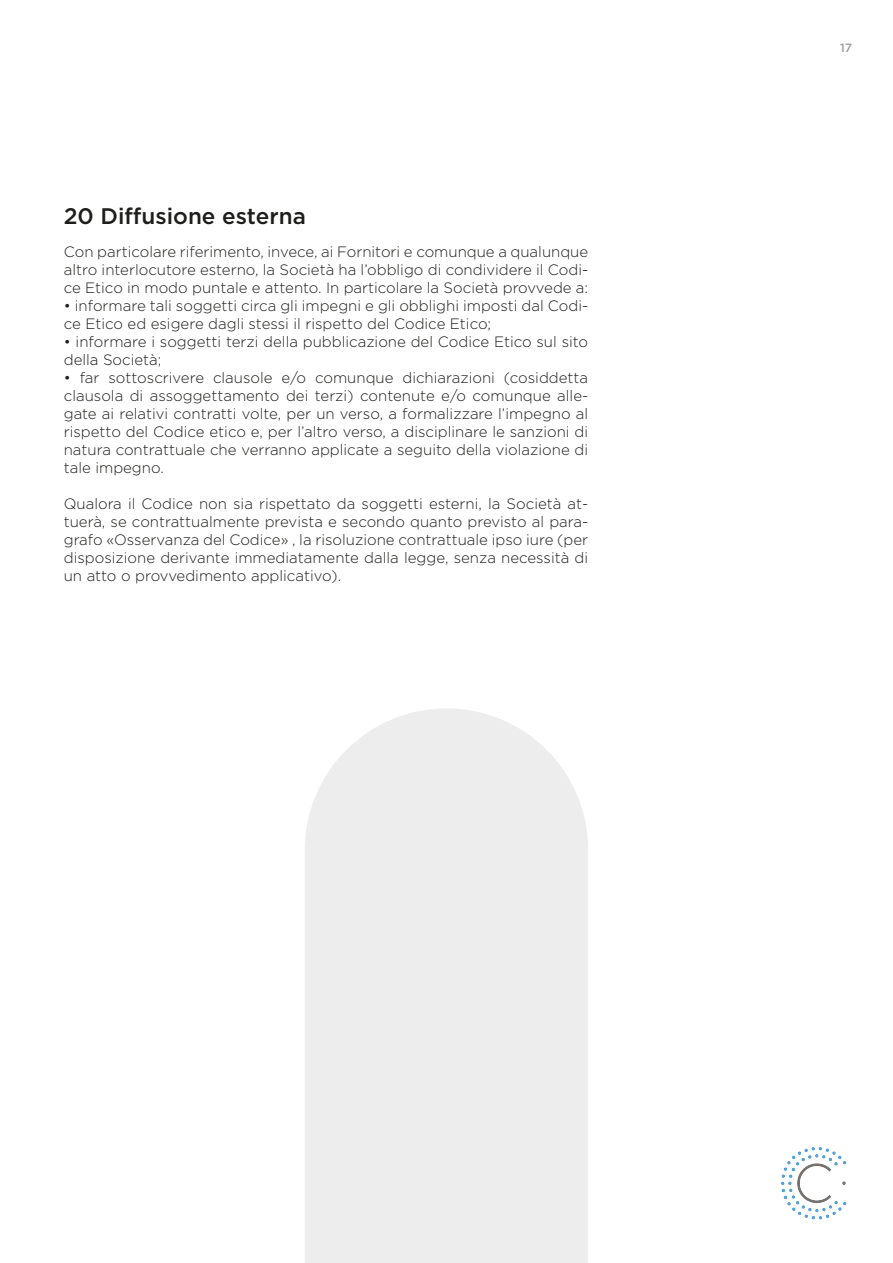
<style>
.page{position:relative;width:893px;height:1263px;background:#fff}
.page>*{position:absolute;margin:0;border:0;box-sizing:border-box;transform-origin:0 0}
.t1{font:500 22.5px "Gotham";color:#1d1d1b}
.t2{font:300 15px/18px "Gotham";color:#1d1d1b;text-align:justify}
.t3{font:500 12px "Gotham";color:#9d9d9d}
</style>
<div class="page">
<img style="left:781px;top:1147px;width:66px;height:73px">
<div style="left:305px;top:708px;width:283px;height:555px;background:#ededed"></div>
<p class="t1" style="left:64px;top:202px;width:244px">20 Diffusione esterna</p>
<p class="t2" style="left:64px;top:242px;width:526px">Con particolare riferimento, invece, ai Fornitori e comunque a qualunque altro interlocutore esterno, la Società ha l’obbligo di condividere il Codi&shy;ce Etico in modo puntale e attento. In particolare la Società provvede a:</p>
<p class="t2" style="left:64px;top:296px;width:526px">• informare tali soggetti circa gli impegni e gli obblighi imposti dal Codi&shy;ce Etico ed esigere dagli stessi il rispetto del Codice Etico;</p>
<p class="t2" style="left:64px;top:332px;width:526px">• informare i soggetti terzi della pubblicazione del Codice Etico sul sito della Società;</p>
<p class="t2" style="left:64px;top:368px;width:526px">• far sottoscrivere clausole e/o comunque dichiarazioni (cosiddetta clausola di assoggettamento dei terzi) contenute e/o comunque alle&shy;gate ai relativi contratti volte, per un verso, a formalizzare l’impegno al rispetto del Codice etico e, per l’altro verso, a disciplinare le sanzioni di natura contrattuale che verranno applicate a seguito della violazione di tale impegno.</p>
<p class="t2" style="left:64px;top:494px;width:526px">Qualora il Codice non sia rispettato da soggetti esterni, la Società at&shy;tuerà, se contrattualmente prevista e secondo quanto previsto al para&shy;grafo «Osservanza del Codice» , la risoluzione contrattuale ipso iure (per disposizione derivante immediatamente dalla legge, senza necessità di un atto o provvedimento applicativo).</p>
<p class="t3" style="left:840px;top:40px;width:14px">17</p>
</div>
